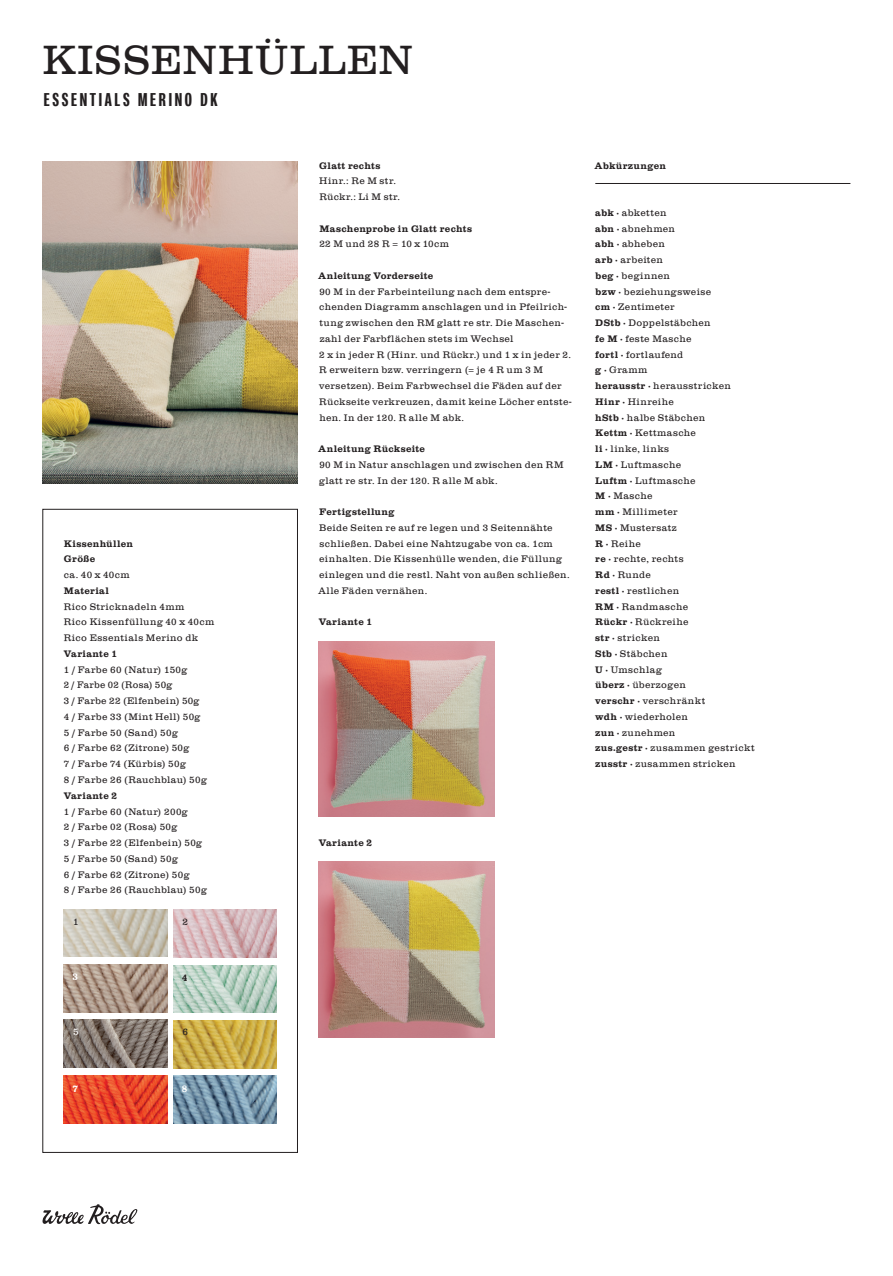
<style>
.page{position:relative;width:893px;height:1276px;background:#fff}
.page>*{position:absolute;margin:0;border:0;box-sizing:border-box;transform-origin:0 0}
.t1{font:300 42px "Clarendon Com";letter-spacing:.025em;color:#231f20}
.t2{font:700 18px "Neue Helvetica Pro 79 Cm";letter-spacing:.15em;color:#231f20}
.t3{font:300 9.75px/15.8px "Clarendon Com";letter-spacing:.04em;color:#231f20}
.t4{font:700 9.75px/15.8px "Clarendon Com";letter-spacing:.03em;color:#231f20}
.t5{font:700 9.75px "Clarendon Com";color:#fff}
.t6{font:300 9.75px "Clarendon Com";color:#fff}
.s1{font-weight:700}
</style>
<div class="page">
<div style="left:43px;top:509px;width:255px;height:643px;border:1px solid #231f20"></div>
<img style="left:43px;top:161px;width:255px;height:323px">
<svg style="left:42px;top:1204px;width:95px;height:21px"></svg>
<img style="left:64px;top:909px;width:103px;height:48px">
<img style="left:64px;top:964px;width:103px;height:48px">
<img style="left:64px;top:1020px;width:103px;height:47px">
<img style="left:64px;top:1075px;width:103px;height:48px">
<img style="left:173px;top:1075px;width:103px;height:48px">
<img style="left:173px;top:909px;width:103px;height:48px">
<img style="left:173px;top:965px;width:103px;height:48px">
<img style="left:173px;top:1020px;width:103px;height:48px">
<hr style="left:595px;top:183px;width:255px;height:1px;background:#231f20">
<img style="left:319px;top:862px;width:175px;height:175px">
<img style="left:319px;top:641px;width:175px;height:175px">
<h1 class="t1" style="left:42px;top:36px;width:365px">Kissenhüllen</h1>
<h2 class="t2" style="left:44px;top:88px;width:175px">ESSENTIALS MERINO DK</h2>
<p class="t4" style="left:64px;top:535px;width:71px">Kissenhüllen<br>Größe</p>
<p class="t3" style="left:64px;top:567px;width:68px">ca. 40 x 40cm</p>
<p class="t4" style="left:64px;top:583px;width:47px">Material</p>
<p class="t3" style="left:64px;top:598px;width:152px">Rico Stricknadeln 4mm<br>Rico Kissenfüllung 40 x 40cm<br>Rico Essentials Merino dk</p>
<p class="t4" style="left:64px;top:646px;width:55px">Variante 1</p>
<p class="t3" style="left:64px;top:661px;width:145px">1 / Farbe 60 (Natur) 150g<br>2 / Farbe 02 (Rosa) 50g<br>3 / Farbe 22 (Elfenbein) 50g<br>4 / Farbe 33 (Mint Hell) 50g<br>5 / Farbe 50 (Sand) 50g<br>6 / Farbe 62 (Zitrone) 50g<br>7 / Farbe 74 (Kürbis) 50g<br>8 / Farbe 26 (Rauchblau) 50g</p>
<p class="t4" style="left:64px;top:787px;width:55px">Variante 2</p>
<p class="t3" style="left:64px;top:803px;width:145px">1 / Farbe 60 (Natur) 200g<br>2 / Farbe 02 (Rosa) 50g<br>3 / Farbe 22 (Elfenbein) 50g<br>5 / Farbe 50 (Sand) 50g<br>6 / Farbe 62 (Zitrone) 50g<br>8 / Farbe 26 (Rauchblau) 50g</p>
<p class="t3" style="left:73px;top:913px;width:7px">1</p>
<p class="t3" style="left:182px;top:913px;width:7px">2</p>
<p class="t5" style="left:73px;top:971px;width:7px">3</p>
<p class="t4" style="left:182px;top:970px;width:7px">4</p>
<p class="t6" style="left:73px;top:1026px;width:7px">5</p>
<p class="t3" style="left:182px;top:1023px;width:7px">6</p>
<p class="t5" style="left:73px;top:1083px;width:7px">7</p>
<p class="t5" style="left:182px;top:1083px;width:7px">8</p>
<p class="t4" style="left:319px;top:157px;width:63px">Glatt rechts</p>
<p class="t3" style="left:319px;top:173px;width:82px">Hinr.: Re M str.<br>Rückr.: Li M str.</p>
<p class="t4" style="left:319px;top:220px;width:154px">Maschenprobe in Glatt rechts</p>
<p class="t3" style="left:319px;top:236px;width:131px">22 M und 28 R = 10 x 10cm</p>
<p class="t4" style="left:318px;top:268px;width:117px">Anleitung Vorderseite</p>
<p class="t3" style="left:319px;top:283px;width:254px">90 M in der Farbeinteilung nach dem entspre&shy;chenden Diagramm anschlagen und in Pfeilrich&shy;tung zwischen den RM glatt re str. Die Maschen&shy;zahl der Farbflächen stets im Wechsel<br>2 x in jeder R (Hinr. und Rückr.) und 1 x in jeder 2.<br>R erweitern bzw. verringern (= je 4 R um 3 M versetzen). Beim Farbwechsel die Fäden auf der Rückseite verkreuzen, damit keine Löcher entste&shy;hen. In der 120. R alle M abk.</p>
<p class="t4" style="left:318px;top:441px;width:108px">Anleitung Rückseite</p>
<p class="t3" style="left:319px;top:456px;width:246px">90 M in Natur anschlagen und zwischen den RM glatt re str. In der 120. R alle M abk.</p>
<p class="t4" style="left:319px;top:504px;width:77px">Fertigstellung</p>
<p class="t3" style="left:318px;top:519px;width:253px">Beide Seiten re auf re legen und 3 Seitennähte schließen. Dabei eine Nahtzugabe von ca. 1cm einhalten. Die Kissenhülle wenden, die Füllung einlegen und die restl. Naht von außen schließen.<br>Alle Fäden vernähen.</p>
<p class="t4" style="left:319px;top:614px;width:55px">Variante 1</p>
<p class="t4" style="left:319px;top:834px;width:55px">Variante 2</p>
<p class="t4" style="left:594px;top:157px;width:73px">Abkürzungen</p>
<p class="t3" style="left:595px;top:204px;width:161px"><span class="s1">abk ·</span> abketten<br><span class="s1">abn ·</span> abnehmen<br><span class="s1">abh ·</span> abheben<br><span class="s1">arb ·</span> arbeiten<br><span class="s1">beg ·</span> beginnen<br><span class="s1">bzw ·</span> beziehungsweise<br><span class="s1">cm ·</span> Zentimeter<br><span class="s1">DStb ·</span> Doppelstäbchen<br><span class="s1">fe M ·</span> feste Masche<br><span class="s1">fortl ·</span> fortlaufend<br><span class="s1">g ·</span> Gramm<br><span class="s1">herausstr ·</span> herausstricken<br><span class="s1">Hinr ·</span> Hinreihe<br><span class="s1">hStb ·</span> halbe Stäbchen<br><span class="s1">Kettm ·</span> Kettmasche<br><span class="s1">li ·</span> linke, links<br><span class="s1">LM ·</span> Luftmasche<br><span class="s1">Luftm ·</span> Luftmasche<br><span class="s1">M ·</span> Masche<br><span class="s1">mm ·</span> Millimeter<br><span class="s1">MS ·</span> Mustersatz<br><span class="s1">R ·</span> Reihe<br><span class="s1">re ·</span> rechte, rechts<br><span class="s1">Rd ·</span> Runde<br><span class="s1">restl ·</span> restlichen<br><span class="s1">RM ·</span> Randmasche<br><span class="s1">Rückr ·</span> Rückreihe<br><span class="s1">str ·</span> stricken<br><span class="s1">Stb ·</span> Stäbchen<br><span class="s1">U ·</span> Umschlag<br><span class="s1">überz ·</span> überzogen<br><span class="s1">verschr ·</span> verschränkt<br><span class="s1">wdh ·</span> wiederholen<br><span class="s1">zun ·</span> zunehmen<br><span class="s1">zus.gestr ·</span> zusammen gestrickt <span class="s1">zusstr ·</span> zusammen stricken</p>
</div>
